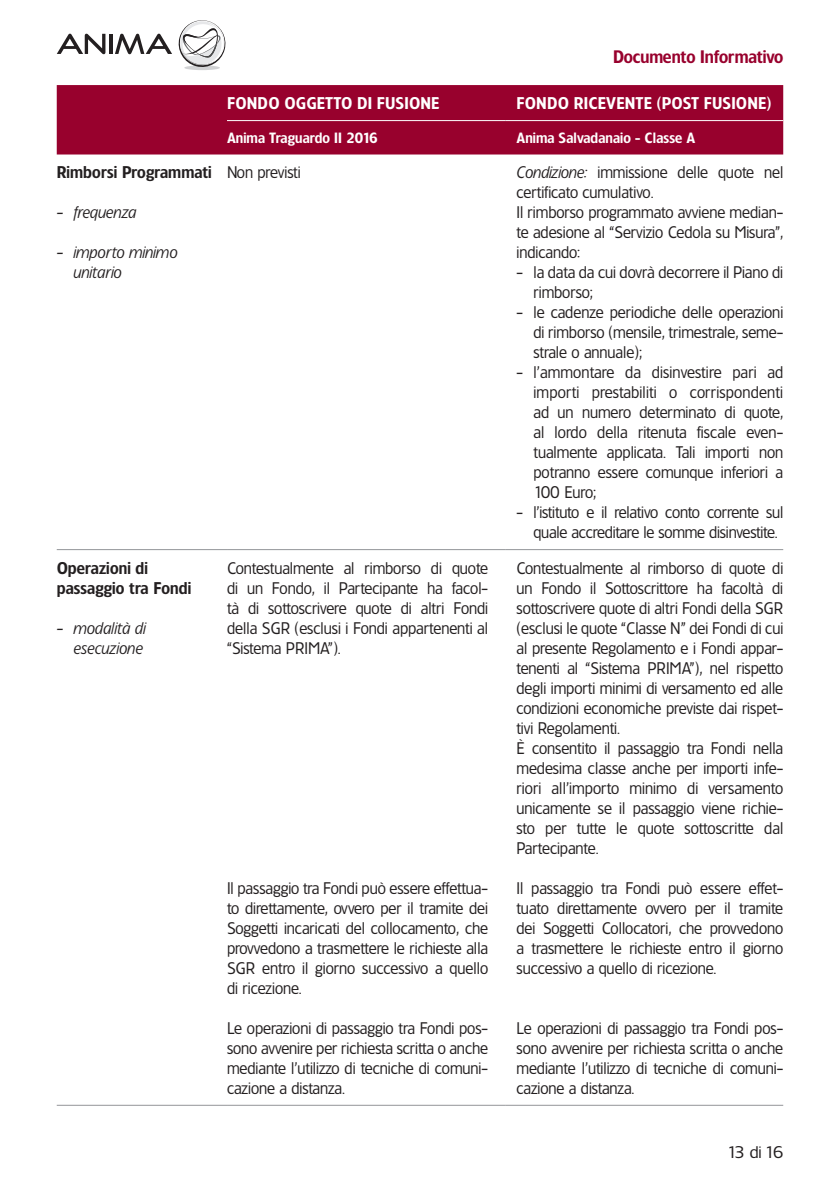
<style>
.page{position:relative;width:840px;height:1191px;background:#fff}
.page>*{position:absolute;margin:0;border:0;box-sizing:border-box;transform-origin:0 0}
.t1{font:600 17px "TF Forever";color:#98012d}
.t2{font:16px/20px "TF Forever";color:#231f20;text-align:justify}
.t3{font:italic 16px/20px "TF Forever";letter-spacing:.01em;color:#231f20}
.t4{font:600 16px "TF Forever";letter-spacing:.01em;color:#fff}
.t5{font:600 16px/20px "TF Forever";letter-spacing:.01em;color:#231f20}
.t6{font:16px "TF Forever";color:#231f20;scale:1.1 1}
.t7{font:600 14px "TF Forever";letter-spacing:.01em;color:#fff}
.s1{font-style:italic}
</style>
<div class="page">
<svg style="left:57px;top:34px;width:48px;height:20px"></svg>
<hr style="left:109px;top:34px;width:3px;height:20px;background:#231f20">
<div style="left:184px;top:65px;width:36px;height:5px;background:#d1d2d4;border-radius:50%"></div>
<svg style="left:115px;top:20px;width:110px;height:49px"></svg>
<div style="left:57px;top:85px;width:725px;height:69px;background:#98012d"></div>
<hr style="left:227px;top:120px;width:278px;height:1px;background:#fff">
<hr style="left:505px;top:120px;width:277px;height:1px;background:#fff">
<hr style="left:57px;top:549px;width:170px;height:1px;background:#939598">
<hr style="left:227px;top:549px;width:278px;height:1px;background:#939598">
<hr style="left:505px;top:549px;width:277px;height:1px;background:#939598">
<hr style="left:57px;top:1104px;width:170px;height:1px;background:#939598">
<hr style="left:227px;top:1104px;width:278px;height:1px;background:#939598">
<hr style="left:505px;top:1104px;width:277px;height:1px;background:#939598">
<p class="t5" style="left:57px;top:162px;width:156px">Rimborsi Programmati</p>
<p class="t3" style="left:57px;top:202px;width:81px">- frequenza</p>
<p class="t3" style="left:74px;top:242px;width:105px;text-indent:-17px">- importo minimo unitario</p>
<p class="t5" style="left:57px;top:557px;width:136px">Operazioni di passaggio tra Fondi</p>
<p class="t3" style="left:57px;top:618px;width:90px;text-align:right">- modalità di esecuzione</p>
<p class="t1" style="left:612px;top:46px;width:172px">Documento Informativo</p>
<p class="t4" style="left:227px;top:94px;width:214px">FONDO OGGETTO DI FUSIONE</p>
<p class="t4" style="left:516px;top:94px;width:256px">FONDO RICEVENTE (POST FUSIONE)</p>
<p class="t7" style="left:227px;top:130px;width:152px">Anima Traguardo II 2016</p>
<p class="t7" style="left:516px;top:130px;width:180px">Anima Salvadanaio - Classe A</p>
<p class="t2" style="left:227px;top:162px;width:75px">Non previsti</p>
<p class="t2" style="left:516px;top:162px;width:268px;text-align:left"><span class="s1">Condizione:</span> immissione delle quote nel certificato cumulativo.<br>Il rimborso programmato avviene median&shy;te adesione al “Servizio Cedola su Misura”, indicando:</p>
<p class="t2" style="left:533px;top:262px;width:251px;text-indent:-17px">- la data da cui dovrà decorrere il Piano di rimborso;</p>
<p class="t2" style="left:533px;top:302px;width:251px;text-indent:-17px">- le cadenze periodiche delle operazioni di rimborso (mensile, trimestrale, seme&shy;strale o annuale);</p>
<p class="t2" style="left:533px;top:362px;width:251px;text-indent:-17px">- l’ammontare da disinvestire pari ad importi prestabiliti o corrispondenti ad un numero determinato di quote, al lordo della ritenuta fiscale even&shy;tualmente applicata. Tali importi non potranno essere comunque inferiori a 100 Euro;</p>
<p class="t2" style="left:533px;top:502px;width:251px;text-indent:-17px">- l’istituto e il relativo conto corrente sul quale accreditare le somme disinvestite.</p>
<p class="t2" style="left:227px;top:558px;width:262px">Contestualmente al rimborso di quote di un Fondo, il Partecipante ha facol&shy;tà di sottoscrivere quote di altri Fondi della SGR (esclusi i Fondi appartenenti al “Sistema PRIMA”).</p>
<p class="t2" style="left:227px;top:878px;width:262px">Il passaggio tra Fondi può essere effettua&shy;to direttamente, ovvero per il tramite dei Soggetti incaricati del collocamento, che provvedono a trasmettere le richieste alla SGR entro il giorno successivo a quello di ricezione.</p>
<p class="t2" style="left:227px;top:1018px;width:262px">Le operazioni di passaggio tra Fondi pos&shy;sono avvenire per richiesta scritta o anche mediante l’utilizzo di tecniche di comuni&shy;cazione a distanza.</p>
<p class="t2" style="left:516px;top:558px;width:268px;text-align:left">Contestualmente al rimborso di quote di un Fondo il Sottoscrittore ha facoltà di sottoscrivere quote di altri Fondi della SGR (esclusi le quote “Classe N” dei Fondi di cui al presente Regolamento e i Fondi appar&shy;tenenti al “Sistema PRIMA”), nel rispetto degli importi minimi di versamento ed alle condizioni economiche previste dai rispet&shy;tivi Regolamenti.<br>È consentito il passaggio tra Fondi nella medesima classe anche per importi infe&shy;riori all’importo minimo di versamento unicamente se il passaggio viene richie&shy;sto per tutte le quote sottoscritte dal Partecipante.</p>
<p class="t2" style="left:516px;top:878px;width:268px">Il passaggio tra Fondi può essere effet&shy;tuato direttamente ovvero per il tramite dei Soggetti Collocatori, che provvedono a trasmettere le richieste entro il giorno successivo a quello di ricezione.</p>
<p class="t2" style="left:516px;top:1018px;width:268px">Le operazioni di passaggio tra Fondi pos&shy;sono avvenire per richiesta scritta o anche mediante l’utilizzo di tecniche di comuni&shy;cazione a distanza.</p>
<p class="t6" style="left:726px;top:1143px;width:53px">13 di 16</p>
</div>
